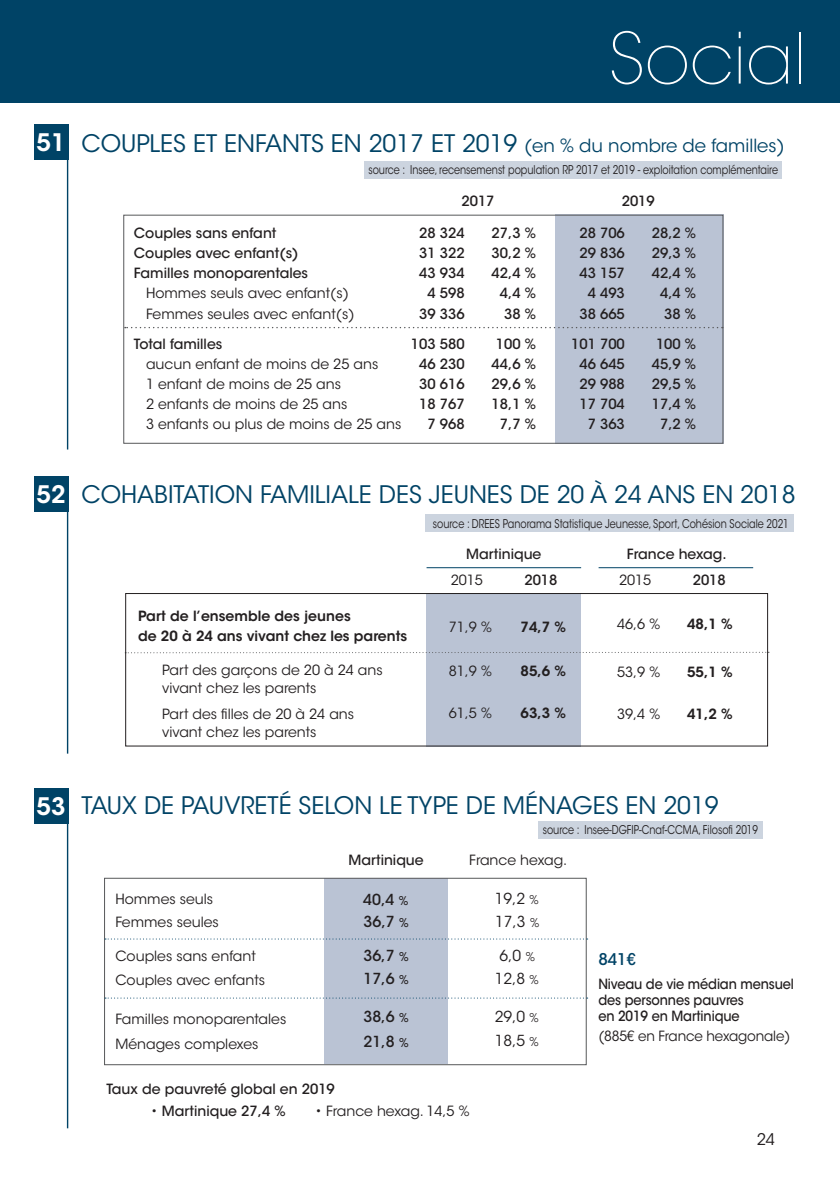
<style>
.page{position:relative;width:840px;height:1191px;background:#fff}
.page>*{position:absolute;margin:0;border:0;box-sizing:border-box;transform-origin:0 0}
.t1{font:200 70px "ITC Avant Garde Std";color:#fff}
.t2{font:24px "ITC Avant Garde Std";color:#004366}
.t3{font:600 24px "ITC Avant Garde Std";color:#fff}
.t4{font:500 16px "ITC Avant Garde Std";color:#004366}
.t5{font:16px "ITC Avant Garde Std";color:#231f20}
.t6{font:500 15.2px "ITC Avant Garde Std";color:#231f20}
.t7{font:15.2px "ITC Avant Garde Std";color:#231f20}
.t8{font:14px "ITC Avant Garde Std";color:#231f20}
.t9{font:500 14px/20px "ITC Avant Garde Std";color:#231f20}
.t10{font:600 14px "ITC Avant Garde Std";color:#231f20}
.t11{font:500 14px/16px "ITC Avant Garde Std";color:#231f20;scale:.92 1}
.t12{font:14px "ITC Avant Garde Std";color:#231f20;scale:.96 1}
.t13{font:12px "ITC Avant Garde Std";color:#231f20;scale:.8 1}
.s1{font-size:18px}
.s2{font-size:12px}
.s3{font-weight:400}
</style>
<div class="page">
<hr style="left:67px;top:125px;width:1px;height:324px;background:#004366">
<div style="left:34px;top:125px;width:34px;height:35px;background:#004366"></div>
<div style="left:364px;top:161px;width:417px;height:18px;background:#ccd4df"></div>
<div style="left:0;top:0;width:839px;height:102px;background:#004366"></div>
<hr style="left:67px;top:477px;width:1px;height:276px;background:#004366">
<div style="left:34px;top:476px;width:34px;height:35px;background:#004366"></div>
<div style="left:424px;top:514px;width:369px;height:18px;background:#ccd4df"></div>
<div style="left:538px;top:820px;width:224px;height:18px;background:#ccd4df"></div>
<hr style="left:67px;top:789px;width:1px;height:339px;background:#004366">
<div style="left:34px;top:789px;width:34px;height:35px;background:#004366"></div>
<div style="left:324px;top:878px;width:123px;height:186px;background:#bac3d4"></div>
<div style="left:104px;top:877px;width:482px;height:188px;border:1px solid #57585a"></div>
<svg style="left:105px;top:938px;width:482px;height:1px"></svg>
<svg style="left:105px;top:997px;width:482px;height:1px"></svg>
<div style="left:555px;top:215px;width:168px;height:229px;background:#bac3d4"></div>
<svg style="left:125px;top:327px;width:594px;height:1px"></svg>
<div style="left:123px;top:215px;width:600px;height:229px;border:1px solid #57585a"></div>
<div style="left:426px;top:593px;width:154px;height:153px;background:#bac3d4"></div>
<svg style="left:127px;top:652px;width:641px;height:1px"></svg>
<hr style="left:426px;top:567px;width:154px;height:1px;background:#004366">
<hr style="left:598px;top:567px;width:154px;height:1px;background:#004366">
<div style="left:125px;top:593px;width:642px;height:153px;border:1px solid #231f20"></div>
<p class="t1" style="left:608px;top:17px;width:199px">Social</p>
<p class="t3" style="left:37px;top:127px;width:30px">51</p>
<p class="t2" style="left:81px;top:129px;width:704px">COUPLES ET ENFANTS EN 2017 ET 2019 <span class="s1">(en % du nombre de familles)</span></p>
<p class="t13" style="left:368px;top:162px;width:513px">source : Insee, recensemenst population RP 2017 et 2019 - exploitation complémentaire</p>
<p class="t9" style="left:134px;top:223px;width:144px">Couples sans enfant</p>
<p class="t9" style="left:134px;top:243px;width:166px">Couples avec enfant(s)</p>
<p class="t9" style="left:134px;top:263px;width:176px">Familles monoparentales</p>
<p class="t8" style="left:146px;top:285px;width:204px">Hommes seuls avec enfant(s)</p>
<p class="t8" style="left:146px;top:305px;width:210px">Femmes seules avec enfant(s)</p>
<p class="t9" style="left:134px;top:333px;width:90px">Total familles</p>
<p class="t8" style="left:146px;top:355px;width:234px">aucun enfant de moins de 25 ans</p>
<p class="t8" style="left:146px;top:375px;width:196px">1 enfant de moins de 25 ans</p>
<p class="t8" style="left:146px;top:395px;width:203px">2 enfants de moins de 25 ans</p>
<p class="t8" style="left:146px;top:415px;width:257px">3 enfants ou plus de moins de 25 ans</p>
<p class="t9" style="left:461px;top:191px;width:35px">2017</p>
<p class="t9" style="left:491px;top:223px;width:46px">27,3 %</p>
<p class="t9" style="left:491px;top:243px;width:46px">30,2 %</p>
<p class="t9" style="left:491px;top:263px;width:46px">42,4 %</p>
<p class="t9" style="left:499px;top:283px;width:37px">4,4 %</p>
<p class="t9" style="left:504px;top:303px;width:33px">38 %</p>
<p class="t9" style="left:495px;top:334px;width:42px">100 %</p>
<p class="t9" style="left:491px;top:354px;width:46px">44,6 %</p>
<p class="t9" style="left:491px;top:374px;width:46px">29,6 %</p>
<p class="t9" style="left:491px;top:394px;width:46px">18,1 %</p>
<p class="t9" style="left:499px;top:414px;width:37px">7,7 %</p>
<p class="t9" style="left:419px;top:223px;width:47px">28 324</p>
<p class="t9" style="left:419px;top:243px;width:47px">31 322<br>43 934</p>
<p class="t9" style="left:427px;top:283px;width:39px">4 598</p>
<p class="t9" style="left:419px;top:303px;width:47px">39 336</p>
<p class="t9" style="left:410px;top:334px;width:55px">103 580</p>
<p class="t9" style="left:419px;top:354px;width:47px">46 230</p>
<p class="t9" style="left:419px;top:374px;width:47px">30 616</p>
<p class="t9" style="left:419px;top:394px;width:47px">18 767</p>
<p class="t9" style="left:427px;top:414px;width:39px">7 968</p>
<p class="t9" style="left:621px;top:191px;width:35px">2019</p>
<p class="t9" style="left:651px;top:223px;width:46px">28,2 %</p>
<p class="t9" style="left:651px;top:243px;width:46px">29,3 %</p>
<p class="t9" style="left:651px;top:263px;width:46px">42,4 %</p>
<p class="t9" style="left:659px;top:283px;width:37px">4,4 %</p>
<p class="t9" style="left:664px;top:303px;width:33px">38 %</p>
<p class="t9" style="left:655px;top:334px;width:42px">100 %</p>
<p class="t9" style="left:651px;top:354px;width:46px">45,9 %</p>
<p class="t9" style="left:651px;top:374px;width:46px">29,5 %</p>
<p class="t9" style="left:651px;top:394px;width:46px">17,4 %</p>
<p class="t9" style="left:659px;top:414px;width:37px">7,2 %</p>
<p class="t9" style="left:579px;top:223px;width:47px">28 706</p>
<p class="t9" style="left:579px;top:243px;width:47px">29 836<br>43 157</p>
<p class="t9" style="left:587px;top:283px;width:39px">4 493</p>
<p class="t9" style="left:579px;top:303px;width:47px">38 665</p>
<p class="t9" style="left:570px;top:334px;width:55px">101 700</p>
<p class="t9" style="left:579px;top:354px;width:47px">46 645</p>
<p class="t9" style="left:579px;top:374px;width:47px">29 988</p>
<p class="t9" style="left:579px;top:394px;width:47px">17 704</p>
<p class="t9" style="left:587px;top:414px;width:39px">7 363</p>
<p class="t3" style="left:37px;top:479px;width:30px">52</p>
<p class="t2" style="left:81px;top:480px;width:715px">COHABITATION FAMILIALE DES JEUNES DE 20 À 24 ANS EN 2018</p>
<p class="t13" style="left:432px;top:516px;width:446px">source : DREES Panorama Statistique Jeunesse, Sport, Cohésion Sociale 2021</p>
<p class="t10" style="left:138px;top:606px;width:214px">Part de l’ensemble des jeunes</p>
<p class="t10" style="left:138px;top:626px;width:270px">de 20 à 24 ans vivant chez les parents</p>
<p class="t8" style="left:162px;top:661px;width:222px">Part des garçons de 20 à 24 ans</p>
<p class="t8" style="left:162px;top:679px;width:156px">vivant chez les parents</p>
<p class="t8" style="left:162px;top:705px;width:193px">Part des filles de 20 à 24 ans</p>
<p class="t8" style="left:162px;top:723px;width:156px">vivant chez les parents</p>
<p class="t9" style="left:466px;top:544px;width:77px">Martinique</p>
<p class="t9" style="left:626px;top:544px;width:101px">France hexag.</p>
<p class="t8" style="left:450px;top:571px;width:34px">2015</p>
<p class="t9" style="left:524px;top:570px;width:35px">2018</p>
<p class="t8" style="left:618px;top:571px;width:34px">2015</p>
<p class="t9" style="left:692px;top:570px;width:35px">2018</p>
<p class="t8" style="left:448px;top:618px;width:44px">71,9 %</p>
<p class="t8" style="left:448px;top:662px;width:44px">81,9 %</p>
<p class="t8" style="left:448px;top:704px;width:44px">61,5 %</p>
<p class="t8" style="left:616px;top:615px;width:44px">46,6 %</p>
<p class="t8" style="left:616px;top:663px;width:44px">53,9 %</p>
<p class="t8" style="left:616px;top:705px;width:44px">39,4 %</p>
<p class="t10" style="left:686px;top:614px;width:47px">48,1 %</p>
<p class="t10" style="left:686px;top:662px;width:47px">55,1 %</p>
<p class="t10" style="left:686px;top:704px;width:47px">41,2 %</p>
<p class="t10" style="left:520px;top:618px;width:47px">74,7 %</p>
<p class="t10" style="left:520px;top:662px;width:47px">85,6 %</p>
<p class="t10" style="left:520px;top:704px;width:47px">63,3 %</p>
<p class="t3" style="left:37px;top:791px;width:30px">53</p>
<p class="t2" style="left:81px;top:791px;width:638px">TAUX DE PAUVRETÉ SELON LE TYPE DE MÉNAGES EN 2019</p>
<p class="t9" style="left:348px;top:849px;width:77px">Martinique</p>
<p class="t8" style="left:469px;top:851px;width:99px">France hexag.</p>
<p class="t8" style="left:115px;top:890px;width:99px">Hommes seuls</p>
<p class="t6" style="left:363px;top:889px;width:47px">40,4 <span class="s2">%</span></p>
<p class="t7" style="left:494px;top:889px;width:45px">19,2 <span class="s2">%</span></p>
<p class="t8" style="left:115px;top:913px;width:105px">Femmes seules</p>
<p class="t6" style="left:363px;top:912px;width:47px">36,7 <span class="s2">%</span></p>
<p class="t7" style="left:495px;top:912px;width:45px">17,3 <span class="s2">%</span></p>
<p class="t8" style="left:115px;top:947px;width:142px">Couples sans enfant</p>
<p class="t6" style="left:363px;top:946px;width:47px">36,7 <span class="s2">%</span></p>
<p class="t7" style="left:499px;top:946px;width:37px">6,0 <span class="s2">%</span></p>
<p class="t8" style="left:115px;top:971px;width:151px">Couples avec enfants</p>
<p class="t6" style="left:363px;top:969px;width:47px">17,6 <span class="s2">%</span></p>
<p class="t7" style="left:494px;top:969px;width:45px">12,8 <span class="s2">%</span></p>
<p class="t8" style="left:115px;top:1010px;width:172px">Familles monoparentales</p>
<p class="t6" style="left:363px;top:1007px;width:47px">38,6 <span class="s2">%</span></p>
<p class="t7" style="left:494px;top:1007px;width:45px">29,0 <span class="s2">%</span></p>
<p class="t8" style="left:115px;top:1035px;width:144px">Ménages complexes</p>
<p class="t6" style="left:363px;top:1032px;width:47px">21,8 <span class="s2">%</span></p>
<p class="t7" style="left:494px;top:1031px;width:45px">18,5 <span class="s2">%</span></p>
<p class="t13" style="left:542px;top:822px;width:270px">source : Insee-DGFIP-Cnaf-CCMA, Filosofi 2019</p>
<p class="t4" style="left:598px;top:949px;width:39px">841€</p>
<p class="t11" style="left:598px;top:975px;width:214px">Niveau de vie médian mensuel des personnes pauvres</p>
<p class="t11" style="left:598px;top:1007px;width:155px">en 2019 en Martinique</p>
<p class="t12" style="left:598px;top:1027px;width:201px">(885€ en France hexagonale)</p>
<p class="t9" style="left:106px;top:1079px;width:230px">Taux de pauvreté global en 2019</p>
<p class="t9" style="left:151px;top:1101px;width:136px"><span class="s3">•</span> Martinique 27,4 %</p>
<p class="t8" style="left:315px;top:1102px;width:156px">• France hexag. 14,5 %</p>
<p class="t5" style="left:756px;top:1129px;width:20px">24</p>
</div>
